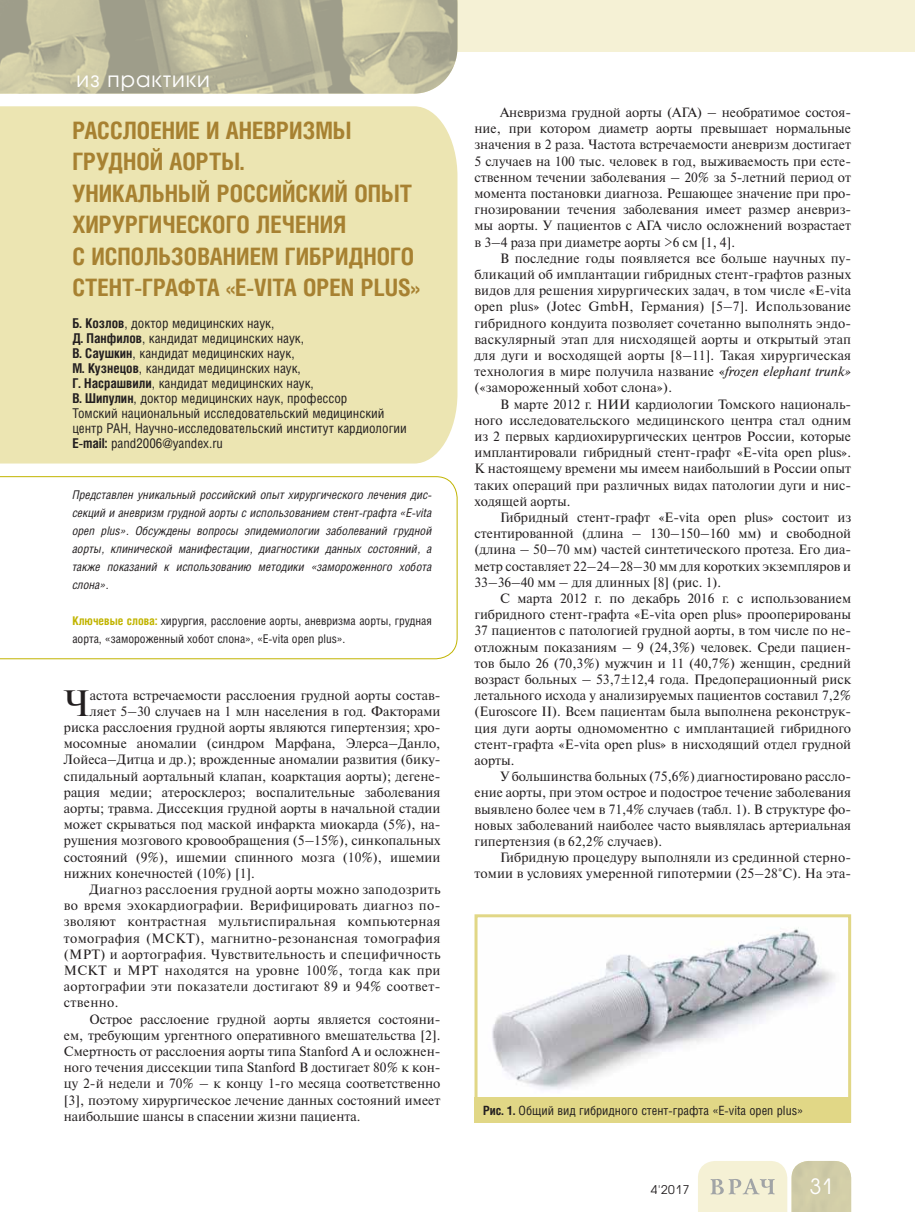
<style>
.page{position:relative;width:915px;height:1212px;background:#fff}
.page>*{position:absolute;margin:0;border:0;box-sizing:border-box;transform-origin:0 0}
.t1{font:36.6px "Newton C";color:#231f20}
.t2{font:700 24px/31.5px "Helios Cond";color:#a78131}
.t3{font:21px "Avant Garde Gothic C";letter-spacing:.05em;color:#fff}
.t4{font:13.5px/16.2px "Newton C";color:#231f20;text-align:justify}
.t5{font:13.5px/15px "Helios Cond";color:#231f20}
.t6{font:13.5px "Newton C";letter-spacing:.025em;color:#231f20}
.t7{font:12.75px "Helios Cond";color:#231f20}
.t8{font:italic 12px/18px "Helios Cond";color:#231f20;text-align:justify}
.t9{font:12px/18px "Helios Cond";color:#231f20}
.t10{font:12px "Avant Garde Gothic C";color:#231f20}
.s1{font-style:italic}
.s2{font-weight:700}
.s3{font-weight:700;color:#c1b400}
</style>
<div class="page">
<div style="left:0;top:0;width:914px;height:51px;background:#f5f1d5"></div>
<svg style="left:698px;top:1161px;width:152px;height:51px;background:#e3e0c4"></svg>
<div style="left:0;top:106px;width:457px;height:357px;background:#ece5b2"></div>
<svg style="left:0;top:476px;width:457px;height:183px"></svg>
<svg style="left:0;top:0;width:414px;height:94px;background:#bab79a"></svg>
<img style="left:414px;top:0;width:43px;height:94px">
<img style="left:492px;top:927px;width:343px;height:163px">
<div style="left:474px;top:914px;width:376px;height:209px;border:3px solid #e1d786"></div>
<div style="left:474px;top:1097px;width:376px;height:26px;background:#e1d786"></div>
<h3 class="t3" style="left:77px;top:70px;width:135px">из практики</h3>
<p class="t4" style="left:474px;top:106px;width:378px;text-indent:26px">Аневризма грудной аорты (АГА) – необратимое состоя&shy;ние, при котором диаметр аорты превышает нормальные значения в 2 раза. Частота встречаемости аневризм достигает 5 случаев на 100 тыс. человек в год, выживаемость при есте&shy;ственном течении заболевания – 20% за 5-летний период от момента постановки диагноза. Решающее значение при про&shy;гнозировании течения заболевания имеет размер аневриз&shy;мы аорты. У пациентов с АГА число осложнений возрастает в 3–4 раза при диаметре аорты &gt;6 см [1, 4].</p>
<p class="t4" style="left:474px;top:251px;width:378px;text-indent:26px">В последние годы появляется все больше научных пу&shy;бликаций об имплантации гибридных стент-графтов разных видов для решения хирургических задач, в том числе «E-vita open plus» (Jotec GmbH, Германия) [5–7]. Использование гибридного кондуита позволяет сочетанно выполнять эндо&shy;васкулярный этап для нисходящей аорты и открытый этап для дуги и восходящей аорты [8–11]. Такая хирургическая технология в мире получила название «<span class="s1">frozen elephant trunk» </span>(«замороженный хобот слона»).</p>
<p class="t4" style="left:474px;top:397px;width:378px;text-indent:26px">В марте 2012 г. НИИ кардиологии Томского националь&shy;ного исследовательского медицинского центра стал одним из 2 первых кардиохирургических центров России, которые имплантировали гибридный стент-графт «E-vita open plus».<br>К настоящему времени мы имеем наибольший в России опыт таких операций при различных видах патологии дуги и нис&shy;ходящей аорты.</p>
<p class="t4" style="left:474px;top:511px;width:378px;text-indent:26px">Гибридный стент-графт «E-vita open plus» состоит из стентированной (длина – 130–150–160 мм) и свободной (длина – 50–70 мм) частей синтетического протеза. Его диа&shy;метр составляет 22–24–28–30 мм для коротких экземпляров и 33–36–40 мм – для длинных [8] (рис. 1).</p>
<p class="t4" style="left:474px;top:592px;width:378px;text-indent:26px">С марта 2012 г. по декабрь 2016 г. с использованием гибридного стент-графта «E-vita open plus» прооперированы 37 пациентов c патологией грудной аорты, в том числе по не&shy;отложным показаниям – 9 (24,3%) человек. Среди пациен&shy;тов было 26 (70,3%) мужчин и 11 (40,7%) женщин, средний возраст больных – 53,7±12,4 года. Предоперационный риск летального исхода у анализируемых пациентов составил 7,2% (Euroscore II). Всем пациентам была выполнена реконструк&shy;ция дуги аорты одномоментно с имплантацией гибридного стент-графта «E-vita open plus» в нисходящий отдел грудной аорты.</p>
<p class="t4" style="left:474px;top:770px;width:378px;text-indent:26px">У большинства больных (75,6%) диагностировано рассло&shy;ение аорты, при этом острое и подострое течение заболевания выявлено более чем в 71,4% случаев (табл. 1). В структуре фо&shy;новых заболеваний наиболее часто выявлялась артериальная гипертензия (в 62,2% случаев).</p>
<p class="t4" style="left:474px;top:851px;width:378px;text-align:right">Гибридную процедуру выполняли из срединной стерно&shy;томии в условиях умеренной гипотермии (25–28°С). На эта-</p>
<h2 class="t2" style="left:72px;top:117px;width:349px">РАССЛОЕНИЕ И АНЕВРИЗМЫ<br>ГРУДНОЙ АОРТЫ.<br>УНИКАЛЬНЫЙ РОССИЙСКИЙ ОПЫТ<br>ХИРУРГИЧЕСКОГО ЛЕЧЕНИЯ<br>С ИСПОЛЬЗОВАНИЕМ ГИБРИДНОГО<br>СТЕНТ-ГРАФТА «E-VITA OPEN PLUS»</h2>
<p class="t5" style="left:72px;top:317px;width:336px"><span class="s2">Б. Козлов</span>, доктор медицинских наук,<br><span class="s2">Д. Панфилов</span>, кандидат медицинских наук,<br><span class="s2">В. Саушкин</span>, кандидат медицинских наук,<br><span class="s2">М. Кузнецов</span>, кандидат медицинских наук,<br><span class="s2">Г. Насрашвили</span>, кандидат медицинских наук,<br><span class="s2">В. Шипулин</span>, доктор медицинских наук, профессор<br>Томский национальный исследовательский медицинский центр РАН, Научно-исследовательский институт кардиологии <span class="s2">E-mail:</span> pand2006@yandex.ru</p>
<p class="t8" style="left:72px;top:486px;width:361px">Представлен уникальный российский опыт хирургического лечения дис&shy;секций и аневризм грудной аорты с использованием стент-графта «E-vita open plus». Обсуждены вопросы эпидемиологии заболеваний грудной аорты, клинической манифестации, диагностики данных состояний, а также показаний к использованию методики «замороженного хобота слона».</p>
<p class="t9" style="left:72px;top:612px;width:361px"><span class="s3">Ключевые слова:</span> хирургия, расслоение аорты, аневризма аорты, грудная аорта, «замороженный хобот слона», «E-vita open plus».</p>
<h1 class="t1" style="left:64px;top:690px;width:28px">Ч</h1>
<p class="t4" style="left:90px;top:688px;width:352px">астота встречаемости расслоения грудной аорты состав-</p>
<p class="t4" style="left:90px;top:704px;width:352px">ляет 5–30 случаев на 1 млн населения в год. Факторами</p>
<p class="t4" style="left:64px;top:721px;width:378px">риска расслоения грудной аорты являются гипертензия; хро-</p>
<p class="t4" style="left:64px;top:737px;width:378px">мосомные аномалии (синдром Марфана, Элерса–Данло,</p>
<p class="t4" style="left:64px;top:753px;width:378px">Лойеса–Дитца и др.); врожденные аномалии развития (бику-</p>
<p class="t4" style="left:64px;top:769px;width:378px">спидальный аортальный клапан, коарктация аорты); дегене-</p>
<p class="t4" style="left:64px;top:785px;width:378px">рация медии; атеросклероз; воспалительные заболевания</p>
<p class="t4" style="left:64px;top:802px;width:378px">аорты; травма. Диссекция грудной аорты в начальной стадии</p>
<p class="t4" style="left:64px;top:818px;width:378px">может скрываться под маской инфаркта миокарда (5%), на-</p>
<p class="t4" style="left:64px;top:834px;width:378px">рушения мозгового кровообращения (5–15%), синкопальных</p>
<p class="t4" style="left:64px;top:850px;width:378px">состояний (9%), ишемии спинного мозга (10%), ишемии</p>
<p class="t4" style="left:64px;top:866px;width:192px">нижних конечностей (10%) [1].</p>
<p class="t6" style="left:89px;top:884px;width:352px">Диагноз расслоения грудной аорты можно заподозрить</p>
<p class="t6" style="left:64px;top:900px;width:378px">во время эхокардиографии. Верифицировать диагноз по-</p>
<p class="t6" style="left:64px;top:917px;width:378px">зволяют контрастная мультиспиральная компьютерная</p>
<p class="t6" style="left:64px;top:933px;width:378px">томография (МСКТ), магнитно-резонансная томография</p>
<p class="t6" style="left:64px;top:949px;width:378px">(МРТ) и аортография. Чувствительность и специфичность</p>
<p class="t6" style="left:64px;top:965px;width:378px">МСКТ и МРТ находятся на уровне 100%, тогда как при</p>
<p class="t6" style="left:64px;top:981px;width:378px">аортографии эти показатели достигают 89 и 94% соответ-</p>
<p class="t6" style="left:64px;top:998px;width:56px">ственно.</p>
<p class="t4" style="left:89px;top:1012px;width:352px">Острое расслоение грудной аорты является состояни-</p>
<p class="t4" style="left:64px;top:1028px;width:378px">ем, требующим ургентного оперативного вмешательства [2].</p>
<p class="t4" style="left:64px;top:1045px;width:378px">Смертность от расслоения аорты типа Stanford A и осложнен-</p>
<p class="t4" style="left:64px;top:1061px;width:378px">ного течения диссекции типа Stanford B достигает 80% к кон-</p>
<p class="t4" style="left:64px;top:1077px;width:378px">цу 2-й недели и 70% – к концу 1-го месяца соответственно</p>
<p class="t4" style="left:64px;top:1093px;width:378px">[3], поэтому хирургическое лечение данных состояний имеет</p>
<p class="t4" style="left:64px;top:1109px;width:298px">наибольшие шансы в спасении жизни пациента.</p>
<p class="t7" style="left:483px;top:1105px;width:321px"><span class="s2">Рис. 1.</span> Общий вид гибридного стент-графта «E-vita open plus»</p>
<p class="t10" style="left:650px;top:1184px;width:40px">4'2017</p>
<h3 class="t3" style="left:809px;top:1177px;width:25px">31</h3>
</div>
